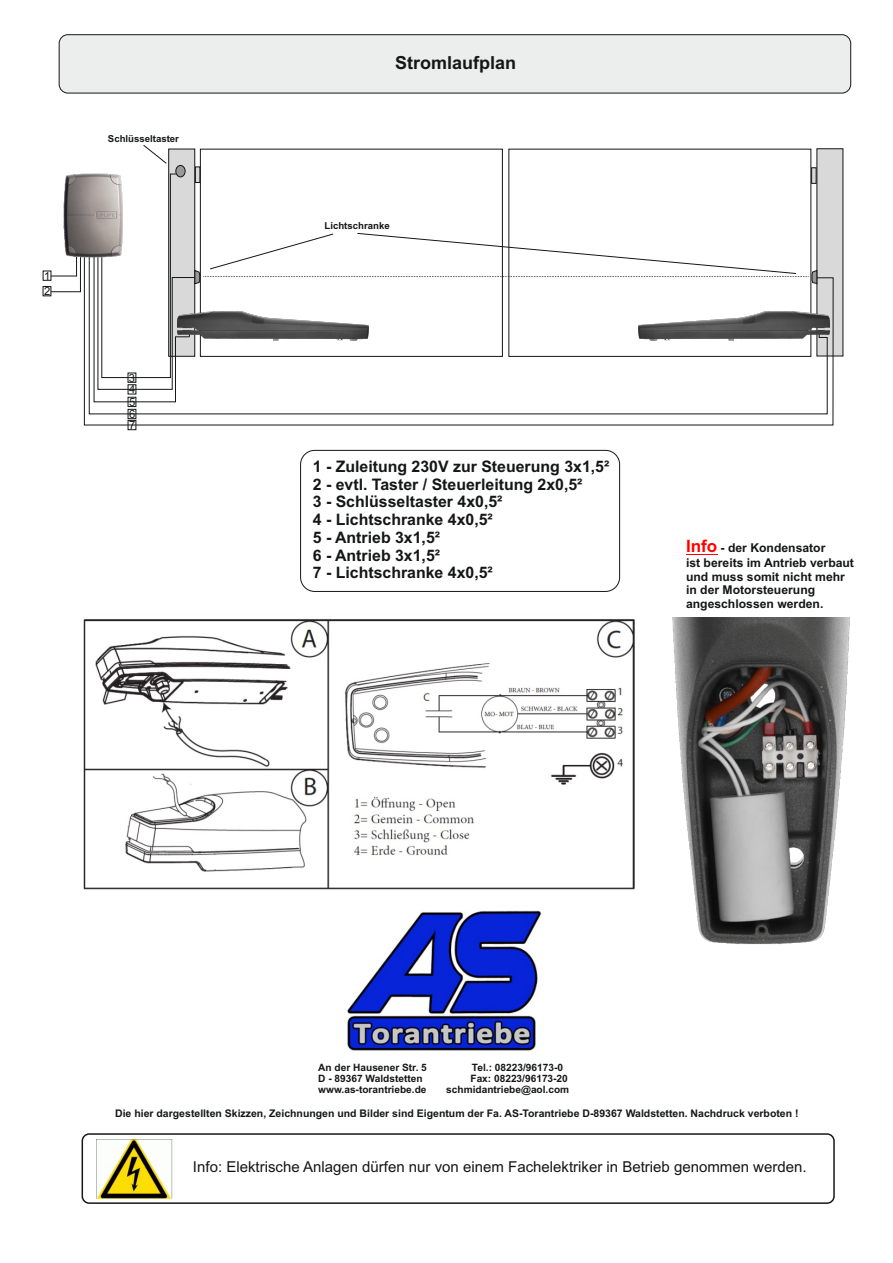
<style>
.page{position:relative;width:893px;height:1263px;background:#fff}
.page>*{position:absolute;margin:0;border:0;box-sizing:border-box;transform-origin:0 0}
.t1{font:700 18px "Arial";color:#151616}
.t2{font:700 15.9px/17.7px "Arial";color:#151616}
.t3{font:15px "Arial";color:#151616}
.t4{font:700 12.15px/13.8px "Arial";color:#151616}
.t5{font:11.25px/11.9px "Arial";color:#151616}
.t6{font:700 10.5px "Arial";color:#151616}
.t7{font:700 10.2px/11.2px "Arial";color:#151616}
.t8{font:700 9.6px "Arial";color:#151616}
.s1{font-size:17.1px;color:#f00}
</style>
<div class="page">
<div style="left:59px;top:35px;width:792px;height:58px;background:#eceded;border:1px solid #151616;border-radius:9px"></div>
<div style="left:82px;top:1133px;width:753px;height:71px;border:1px solid #151616;border-radius:7px"></div>
<img style="left:97px;top:1139px;width:75px;height:59px">
<div style="left:300px;top:450px;width:320px;height:142px;border:1px solid #151616;border-radius:14px"></div>
<svg style="left:43px;top:145px;width:800px;height:285px"></svg>
<img style="left:63px;top:174px;width:61px;height:84px">
<img style="left:83px;top:619px;width:552px;height:271px">
<img style="left:347px;top:910px;width:195px;height:141px">
<img style="left:672px;top:617px;width:178px;height:327px">
<hr style="left:686px;top:554px;width:31px;height:1px;background:#f00">
<p class="t5" style="left:44px;top:269px;width:8px;line-height:15.6px">1<br>2</p>
<p class="t8" style="left:108px;top:135px;width:73px">Schlüsseltaster</p>
<p class="t5" style="left:129px;top:373px;width:8px;text-align:justify">3<br>4<br>5<br>6<br>7</p>
<p class="t1" style="left:395px;top:56px;width:123px">Stromlaufplan</p>
<p class="t8" style="left:325px;top:222px;width:67px">Lichtschranke</p>
<p class="t2" style="left:313px;top:459px;width:298px">1 - Zuleitung 230V zur Steuerung 3x1,5²<br>2 - evtl. Taster / Steuerleitung 2x0,5²<br>3 - Schlüsseltaster 4x0,5²<br>4 - Lichtschranke 4x0,5²<br>5 - Antrieb 3x1,5²<br>6 - Antrieb 3x1,5²<br>7 - Lichtschranke 4x0,5²</p>
<p class="t4" style="left:686px;top:542px;width:169px"><span class="s1">Info</span> - der Kondensator<br>ist bereits im Antrieb verbaut und muss somit nicht mehr in der Motorsteuerung angeschlossen werden.</p>
<p class="t7" style="left:472px;top:1062px;width:93px">Tel.: 08223/96173-0</p>
<p class="t6" style="left:115px;top:1109px;width:685px">Die hier dargestellten Skizzen, Zeichnungen und Bilder sind Eigentum der Fa. AS-Torantriebe D-89367 Waldstetten. Nachdruck verboten !</p>
<p class="t7" style="left:318px;top:1062px;width:110px">An der Hausener Str. 5<br>D - 89367 Waldstetten</p>
<p class="t7" style="left:470px;top:1074px;width:99px">Fax: 08223/96173-20</p>
<p class="t7" style="left:318px;top:1085px;width:110px">www.as-torantriebe.de</p>
<p class="t7" style="left:446px;top:1085px;width:124px">schmidantriebe@aol.com</p>
<p class="t3" style="left:193px;top:1161px;width:615px">Info: Elektrische Anlagen dürfen nur von einem Fachelektriker in Betrieb genommen werden.</p>
</div>
